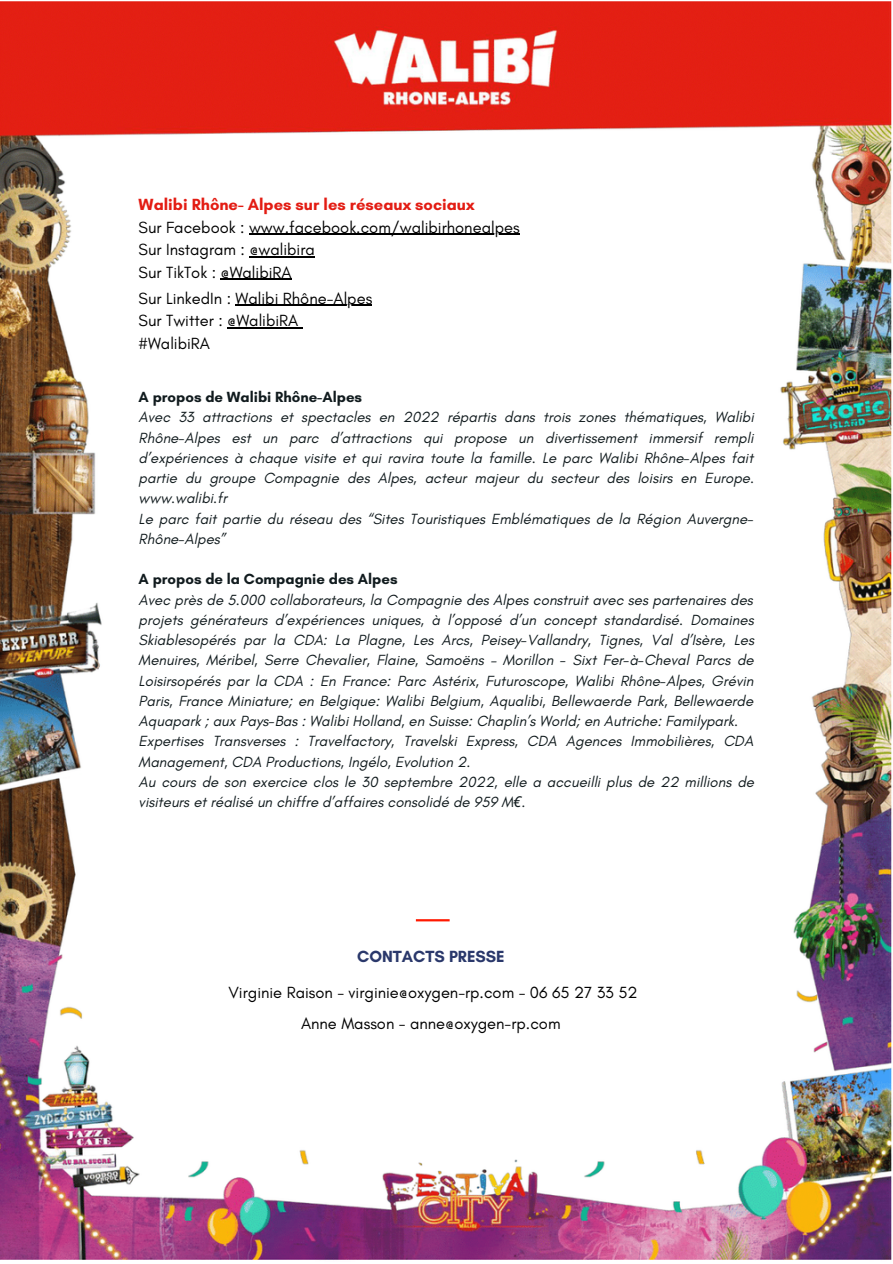
<style>
.page{position:relative;width:893px;height:1264px;background:#fff}
.page>*{position:absolute;margin:0;border:0;box-sizing:border-box;transform-origin:0 0}
.t1{font:16.5px/22.5px "Glacial Indifference";color:#000}
.t2{font:700 16.5px "Glacial Indifference";color:#e31c13}
.t3{font:700 16.5px "Glacial Indifference";color:#2a386b}
.t4{font:italic 15px/20.2px "Glacial Indifference";color:#111b1e}
.t5{font:700 15px "Glacial Indifference";color:#111b1e}
.s1{font-family:"Noto Sans"}
</style>
<div class="page">
<img style="left:0;top:1px;width:892px;height:1259px">
<hr style="left:249px;top:234px;width:270px;height:1px;background:#000">
<hr style="left:249px;top:256px;width:66px;height:1px;background:#000">
<hr style="left:220px;top:279px;width:72px;height:1px;background:#000">
<hr style="left:235px;top:305px;width:137px;height:1px;background:#000">
<hr style="left:227px;top:327px;width:71px;height:1px;background:#000">
<hr style="left:416px;top:919px;width:33px;height:2px;background:#ff1901">
<p class="t2" style="left:139px;top:194px;width:337px">Walibi Rhône- Alpes sur les réseaux sociaux</p>
<p class="t1" style="left:139px;top:215px;width:382px">Sur Facebook : www.facebook.com/walibirhonealpes<br>Sur Instagram : @walibira<br>Sur TikTok : @WalibiRA</p>
<p class="t1" style="left:139px;top:287px;width:235px">Sur LinkedIn : Walibi Rhône-Alpes<br>Sur Twitter : @WalibiRA #WalibiRA</p>
<p class="t5" style="left:139px;top:388px;width:225px">A propos de Walibi Rhône-Alpes</p>
<p class="t4" style="left:139px;top:407px;width:617px">Avec 33 attractions et spectacles en 2022 répartis dans trois zones thématiques, Walibi Rhône-Alpes est un parc d’attractions qui propose un divertissement immersif rempli d’expériences à chaque visite et qui ravira toute la famille. Le parc Walibi Rhône-Alpes fait partie du groupe Compagnie des Alpes, acteur majeur du secteur des loisirs en Europe. www.walibi.fr<br>Le parc fait partie du réseau des “Sites Touristiques Emblématiques de la Région Auvergne-Rhône-Alpes”</p>
<p class="t5" style="left:139px;top:570px;width:260px">A propos de la Compagnie des Alpes</p>
<p class="t4" style="left:139px;top:589px;width:617px">Avec près de 5.000 collaborateurs, la Compagnie des Alpes construit avec ses partenaires des projets générateurs d’expériences uniques, à l’opposé d’un concept standardisé. Domaines Skiablesopérés par la CDA: La Plagne, Les Arcs, Peisey-Vallandry, Tignes, Val d’Isère, Les Menuires, Méribel, Serre Chevalier, Flaine, Samoëns – Morillon - Sixt Fer-à-Cheval Parcs de Loisirsopérés par la CDA : En France: Parc Astérix, Futuroscope, Walibi Rhône-Alpes, Grévin Paris, France Miniature; en Belgique: Walibi Belgium, Aqualibi, Bellewaerde Park, Bellewaerde Aquapark ; aux Pays-Bas : Walibi Holland, en Suisse: Chaplin’s World; en Autriche: Familypark.<br>Expertises Transverses : Travelfactory, Travelski Express, CDA Agences Immobilières, CDA Management, CDA Productions, Ingélo, Evolution 2.<br>Au cours de son exercice clos le 30 septembre 2022, elle a accueilli plus de 22 millions de visiteurs et réalisé un chiffre d’affaires consolidé de 959 M<span class="s1">€</span>.</p>
<p class="t3" style="left:357px;top:946px;width:149px">CONTACTS PRESSE</p>
<p class="t1" style="left:228px;top:976px;width:410px;line-height:30.8px;text-align:center">Virginie Raison - virginie@oxygen-rp.com - 06 65 27 33 52<br>Anne Masson - anne@oxygen-rp.com</p>
</div>
